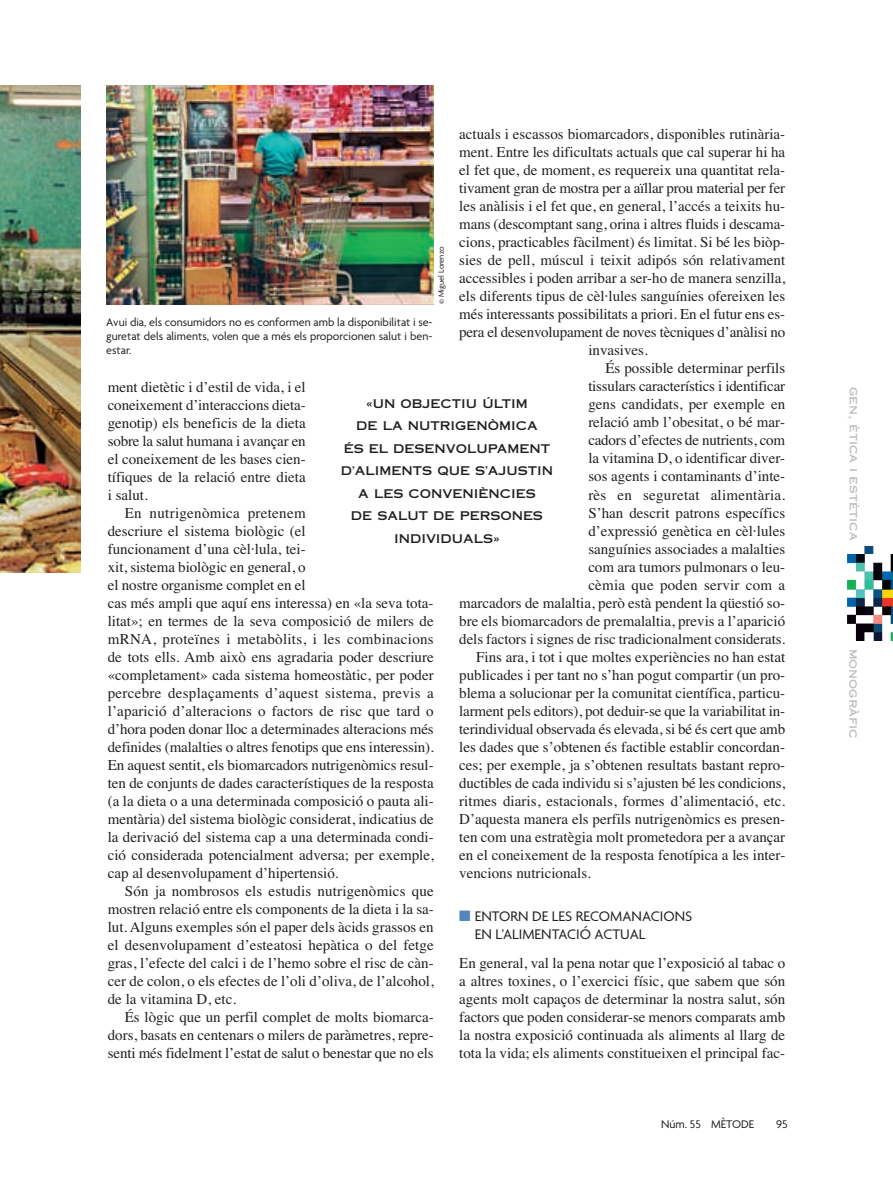
<style>
.page{position:relative;width:893px;height:1191px;background:#fff}
.page>*{position:absolute;margin:0;border:0;box-sizing:border-box;transform-origin:0 0}
.t1{font:15px/18px "Times";color:#231f20;text-align:justify}
.t2{font:15px "Times";letter-spacing:.02em;color:#231f20}
.t3{font:15px/18px "Agenda";color:#231f20}
.t4{font:12px/14.2px "Agenda";color:#231f20;text-align:justify}
.t5{font:12px/22.5px "Copperplate Thirty One AB";color:#231f20;text-align:center}
.t6{font:12px "Copperplate Thirty One AB";color:#bcbdc0}
.t7{font:8.25px "Agenda";color:#231f20}
.s1{color:#5386bd}
</style>
<div class="page">
<img style="left:0;top:85px;width:893px;height:556px">
<p class="t1" style="left:459px;top:127px;width:327px">actuals i escassos biomarcadors, disponibles rutinària-</p>
<p class="t1" style="left:459px;top:145px;width:327px">ment. Entre les dificultats actuals que cal superar hi ha</p>
<p class="t1" style="left:459px;top:163px;width:327px">el fet que, de moment, es requereix una quantitat rela-</p>
<p class="t1" style="left:459px;top:181px;width:327px">tivament gran de mostra per a aïllar prou material per fer</p>
<p class="t1" style="left:459px;top:199px;width:327px">les anàlisis i el fet que, en general, l’accés a teixits hu-</p>
<p class="t1" style="left:459px;top:217px;width:327px">mans (descomptant sang, orina i altres fluids i descama-</p>
<p class="t1" style="left:459px;top:235px;width:327px">cions, practicables fàcilment) és limitat. Si bé les biòp -</p>
<p class="t1" style="left:459px;top:253px;width:327px">sies de pell, múscul i teixit adipós són relativament</p>
<p class="t1" style="left:459px;top:271px;width:327px">accessibles i poden arribar a ser-ho de manera senzilla,</p>
<p class="t1" style="left:459px;top:289px;width:327px">els diferents tipus de cèl·lules sanguínies ofereixen les</p>
<p class="t1" style="left:459px;top:307px;width:327px">més interessants possibilitats a priori. En el futur ens es-</p>
<p class="t1" style="left:459px;top:325px;width:327px">pera el desenvolupament de noves tècniques d’anàlisi no</p>
<p class="t1" style="left:588px;top:343px;width:61px">invasives.</p>
<p class="t1" style="left:605px;top:361px;width:181px">És possible determinar perfils</p>
<p class="t1" style="left:588px;top:379px;width:198px">tissulars característics i identificar</p>
<p class="t1" style="left:588px;top:397px;width:198px">gens candidats, per exemple en</p>
<p class="t1" style="left:588px;top:415px;width:198px">relació amb l’obe sitat, o bé mar-</p>
<p class="t1" style="left:588px;top:433px;width:198px">cadors d’efectes de nutrients, com</p>
<p class="t1" style="left:588px;top:451px;width:198px">la vitamina D, o identificar diver-</p>
<p class="t1" style="left:588px;top:469px;width:198px">sos agents i contaminants d’inte -</p>
<p class="t2" style="left:588px;top:489px;width:198px">rès en seguretat alimentària.</p>
<p class="t1" style="left:588px;top:505px;width:198px">S’han descrit patrons específics</p>
<p class="t1" style="left:588px;top:523px;width:198px">d’expressió genètica en cèl·lules</p>
<p class="t1" style="left:588px;top:541px;width:198px">sanguínies associades a malalties</p>
<p class="t1" style="left:588px;top:559px;width:198px">com ara tumors pulmonars o leu-</p>
<p class="t2" style="left:588px;top:579px;width:198px">cèmia que poden servir com a</p>
<p class="t1" style="left:459px;top:595px;width:327px">marcadors de malaltia, però està pendent la qüestió so-</p>
<p class="t1" style="left:459px;top:613px;width:327px">bre els biomarcadors de premalaltia, previs a l’aparició</p>
<p class="t1" style="left:459px;top:631px;width:327px">dels factors i signes de risc tradicionalment considerats.</p>
<p class="t1" style="left:476px;top:649px;width:310px">Fins ara, i tot i que moltes experiències no han estat</p>
<p class="t1" style="left:459px;top:667px;width:327px">publicades i per tant no s’han pogut compartir (un pro-</p>
<p class="t1" style="left:459px;top:685px;width:327px">blema a solucionar per la comunitat científica, particu-</p>
<p class="t1" style="left:459px;top:703px;width:327px">larment pels editors), pot deduir-se que la variabilitat in-</p>
<p class="t1" style="left:459px;top:721px;width:327px">terindividual observada és elevada, si bé és cert que amb</p>
<p class="t1" style="left:459px;top:739px;width:327px">les dades que s’obtenen és factible establir concordan-</p>
<p class="t1" style="left:459px;top:757px;width:327px">ces; per exemple, ja s’obtenen resultats bastant repro-</p>
<p class="t1" style="left:459px;top:775px;width:327px">ductibles de cada individu si s’ajusten bé les condicions,</p>
<p class="t1" style="left:459px;top:793px;width:327px">ritmes diaris, estacionals, formes d’alimentació, etc.</p>
<p class="t1" style="left:459px;top:811px;width:327px">D’aquesta manera els perfils nutrigenòmics es presen-</p>
<p class="t1" style="left:459px;top:829px;width:327px">ten com una estratègia molt prometedora per a avançar</p>
<p class="t1" style="left:459px;top:847px;width:328px">en el coneixement de la resposta fenotípica a les inter-</p>
<p class="t1" style="left:459px;top:865px;width:133px">vencions nutricionals.</p>
<p class="t3" style="left:475px;top:908px;width:219px;text-indent:-16px"><span class="s1">■</span> ENTORN DE LES RECOMANACIONS<br>EN L’ALIMENTACIÓ ACTUAL</p>
<p class="t1" style="left:459px;top:955px;width:327px">En general, val la pena notar que l’exposició al tabac o a altres toxines, o l’exercici físic, que sabem que són agents molt capaços de determinar la nostra salut, són factors que poden considerar-se menors comparats amb la nostra exposició continuada als aliments al llarg de tota la vida; els aliments constitueixen el principal fac-</p>
<p class="t7" style="left:438px;top:304px;width:59px;rotate:-90deg">© Miguel Lorenzo</p>
<p class="t4" style="left:106px;top:316px;width:328px">Avui dia, els consumidors no es conformen amb la disponibilitat i se&shy;guretat dels aliments, volen que a més els proporcionen salut i ben&shy;estar.</p>
<p class="t1" style="left:108px;top:379px;width:199px">ment dietètic i d’estil de vida, i el coneixement d’inte raccions dieta&shy;genotip) els beneficis de la dieta sobre la salut humana i avançar en el coneixement de les bases cien&shy;tífiques de la relació entre dieta i salut.</p>
<p class="t1" style="left:108px;top:505px;width:327px;text-align:left;text-indent:17px">En nutrigenòmica pretenem<br>descriure el sistema biològic (el<br>funcionament d’una cèl·lula, tei-<br>xit, sistema biològic en general, o<br>el nostre organisme complet en el<br>cas més ampli que aquí ens interessa) en «la seva tota&shy;litat»; en termes de la seva composició de milers de mRNA, proteïnes i metabòlits, i les combinacions de tots ells. Amb això ens agradaria poder descriure «completament» cada sistema homeostàtic, per poder percebre desplaçaments d’aquest sistema, previs a l’aparició d’alteracions o factors de risc que tard o d’hora poden donar lloc a determinades alteracions més definides (malalties o altres fenotips que ens interessin).<br>En aquest sentit, els biomarcadors nutrigenòmics resul&shy;ten de conjunts de dades característiques de la resposta (a la dieta o a una determinada composició o pauta ali&shy;mentària) del sistema biològic considerat, indicatius de la derivació del sistema cap a una determinada condi&shy;ció considerada potencialment adversa; per exemple, cap al des envolu pament d’hipertensió.</p>
<p class="t1" style="left:108px;top:883px;width:327px;text-indent:17px">Són ja nombrosos els estudis nutrigenòmics que mostren relació entre els components de la dieta i la sa&shy;lut. Alguns exemples són el paper dels àcids grassos en el desenvolupament d’esteatosi hepàtica o del fetge gras, l’efecte del calci i de l’hemo sobre el risc de càn&shy;cer de colon, o els efectes de l’oli d’oliva, de l’alcohol, de la vitamina D, etc.</p>
<p class="t1" style="left:108px;top:1009px;width:327px;text-indent:17px">És lògic que un perfil complet de molts biomarca&shy;dors, basats en centenars o milers de paràmetres, repre&shy;senti més fidelment l’estat de salut o benestar que no els</p>
<p class="t5" style="left:341px;top:392px;width:214px">«UN OBJECTIU ÚLTIM<br>DE LA NUTRIGENÒMICA<br>ÉS EL DESENVOLUPAMENT<br>D’ALIMENTS QUE S’AJUSTIN<br>A LES CONVENIÈNCIES<br>DE SALUT DE PERSONES<br>INDIVIDUALS»</p>
<p class="t4" style="left:661px;top:1118px;width:94px">Núm. 55 MÈTODE</p>
<p class="t4" style="left:776px;top:1118px;width:13px">95</p>
<p class="t6" style="left:861px;top:387px;width:155px;rotate:90deg">gen, ètica i estètica</p>
<p class="t6" style="left:861px;top:648px;width:91px;rotate:90deg">monogràfic</p>
</div>
